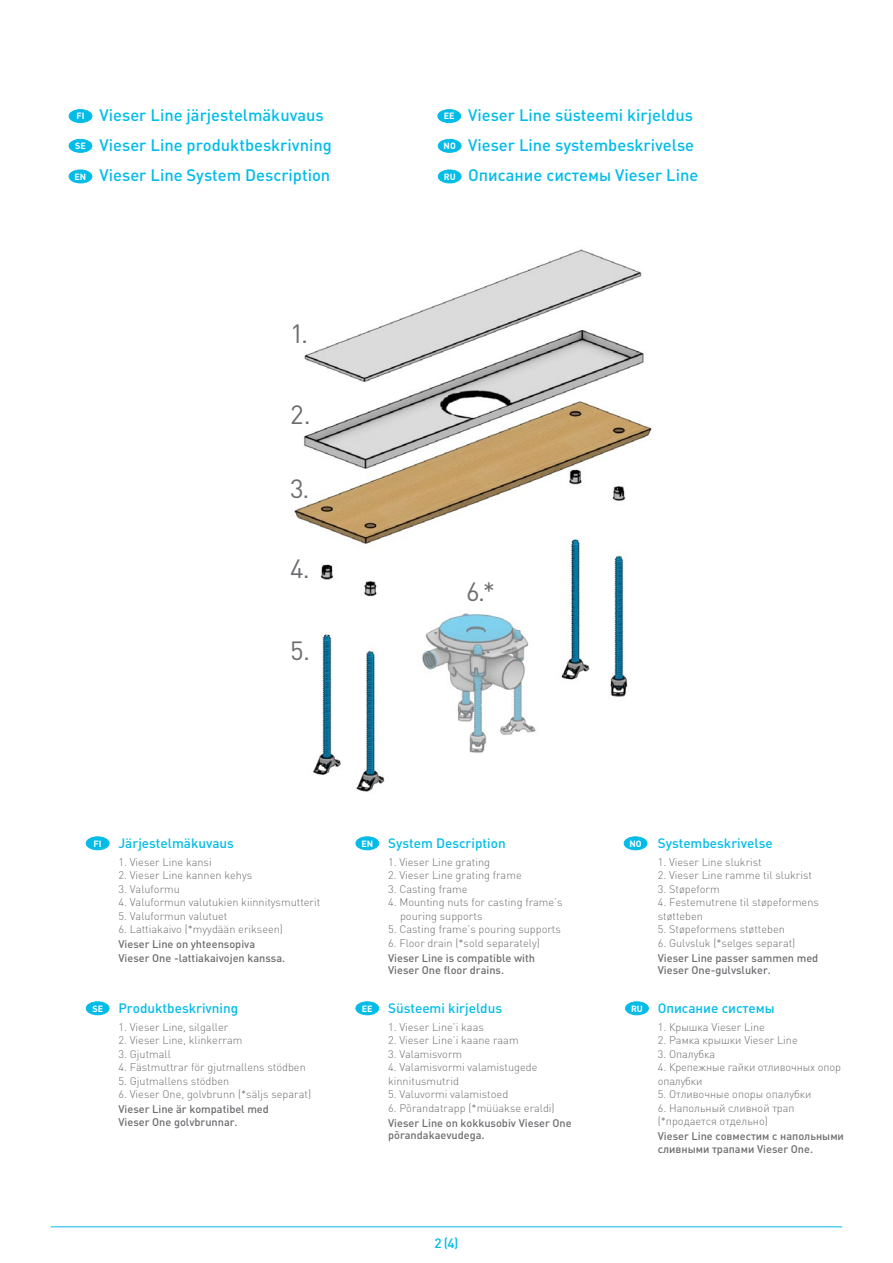
<style>
.page{position:relative;width:893px;height:1263px;background:#fff}
.page>*{position:absolute;margin:0;border:0;box-sizing:border-box;transform-origin:0 0}
.t1{font:26.1px "DIN Pro";color:#6c6d70}
.t2{font:500 16.5px/30px "DIN Pro";color:#02bce8}
.t3{font:500 13.5px "DIN Pro";color:#02bce8}
.t4{font:300 10.95px/13.5px "DIN Pro";color:#6c6d70}
.t5{font:500 10.95px/12.8px "DIN Pro";color:#6c6d70}
.t6{font:700 9px "DIN Pro";color:#fff}
</style>
<div class="page">
<div style="left:356px;top:1002px;width:23px;height:13px;background:#02bce8;border-radius:50%"></div>
<div style="left:356px;top:1001px;width:23px;height:14px;border:1px solid #02bce8;border-radius:50%"></div>
<div style="left:69px;top:139px;width:23px;height:13px;background:#02bce8;border-radius:50%"></div>
<div style="left:69px;top:139px;width:23px;height:14px;border:1px solid #02bce8;border-radius:50%"></div>
<div style="left:69px;top:170px;width:23px;height:13px;background:#02bce8;border-radius:50%"></div>
<div style="left:69px;top:170px;width:23px;height:13px;border:1px solid #02bce8;border-radius:50%"></div>
<div style="left:69px;top:110px;width:23px;height:13px;background:#02bce8;border-radius:50%"></div>
<div style="left:69px;top:109px;width:23px;height:14px;border:1px solid #02bce8;border-radius:50%"></div>
<div style="left:438px;top:170px;width:23px;height:13px;background:#02bce8;border-radius:50%"></div>
<div style="left:438px;top:170px;width:23px;height:13px;border:1px solid #02bce8;border-radius:50%"></div>
<div style="left:438px;top:110px;width:23px;height:13px;background:#02bce8;border-radius:50%"></div>
<div style="left:437px;top:109px;width:24px;height:14px;border:1px solid #02bce8;border-radius:50%"></div>
<div style="left:438px;top:139px;width:23px;height:13px;background:#02bce8;border-radius:50%"></div>
<div style="left:438px;top:139px;width:23px;height:14px;border:1px solid #02bce8;border-radius:50%"></div>
<img style="left:294px;top:249px;width:358px;height:543px">
<div style="left:86px;top:1002px;width:23px;height:13px;background:#02bce8;border-radius:50%"></div>
<div style="left:86px;top:1001px;width:23px;height:14px;border:1px solid #02bce8;border-radius:50%"></div>
<div style="left:356px;top:837px;width:23px;height:13px;background:#02bce8;border-radius:50%"></div>
<div style="left:356px;top:836px;width:23px;height:14px;border:1px solid #02bce8;border-radius:50%"></div>
<div style="left:626px;top:1002px;width:22px;height:13px;background:#02bce8;border-radius:50%"></div>
<div style="left:625px;top:1001px;width:24px;height:14px;border:1px solid #02bce8;border-radius:50%"></div>
<div style="left:86px;top:837px;width:23px;height:13px;background:#02bce8;border-radius:50%"></div>
<div style="left:86px;top:836px;width:23px;height:14px;border:1px solid #02bce8;border-radius:50%"></div>
<div style="left:624px;top:837px;width:23px;height:13px;background:#02bce8;border-radius:50%"></div>
<div style="left:624px;top:836px;width:23px;height:14px;border:1px solid #02bce8;border-radius:50%"></div>
<hr style="left:51px;top:1226px;width:791px;height:1px;background:#02bce8">
<p class="t6" style="left:76px;top:109px;width:10px">FI</p>
<p class="t6" style="left:75px;top:138px;width:12px">SE</p>
<p class="t6" style="left:75px;top:169px;width:13px">EN</p>
<h2 class="t2" style="left:100px;top:99px;width:234px">Vieser Line järjestelmäkuvaus<br>Vieser Line produktbeskrivning<br>Vieser Line System Description</h2>
<h2 class="t2" style="left:468px;top:99px;width:232px">Vieser Line süsteemi kirjeldus<br>Vieser Line systembeskrivelse<br>Описание системы Vieser Line</h2>
<p class="t6" style="left:444px;top:109px;width:12px">EE</p>
<p class="t6" style="left:444px;top:138px;width:14px">NO</p>
<p class="t6" style="left:444px;top:169px;width:13px">RU</p>
<h1 class="t1" style="left:290px;top:313px;width:20px">1.</h1>
<h1 class="t1" style="left:290px;top:394px;width:22px">2.</h1>
<h1 class="t1" style="left:290px;top:468px;width:21px">3.</h1>
<h1 class="t1" style="left:290px;top:547px;width:21px">4.</h1>
<h1 class="t1" style="left:290px;top:630px;width:22px">5.</h1>
<h1 class="t1" style="left:466px;top:571px;width:31px">6.*</h1>
<p class="t6" style="left:94px;top:836px;width:10px">FI</p>
<p class="t3" style="left:388px;top:832px;width:119px">System Description</p>
<p class="t6" style="left:629px;top:836px;width:14px">NO</p>
<p class="t4" style="left:388px;top:854px;width:103px">1. Vieser Line grating</p>
<p class="t4" style="left:388px;top:867px;width:135px">2. Vieser Line grating frame</p>
<p class="t4" style="left:388px;top:881px;width:81px">3. Casting frame</p>
<p class="t4" style="left:400px;top:894px;width:164px;text-indent:-12px">4. Mounting nuts for casting frame’s pouring supports</p>
<p class="t4" style="left:388px;top:921px;width:174px">5. Casting frame’s pouring supports</p>
<p class="t4" style="left:388px;top:935px;width:153px">6. Floor drain (*sold separately)</p>
<p class="t5" style="left:388px;top:950px;width:148px">Vieser Line is compatible with<br>Vieser One floor drains.</p>
<p class="t3" style="left:388px;top:997px;width:115px">Süsteemi kirjeldus</p>
<p class="t4" style="left:388px;top:1019px;width:97px">1. Vieser Line’i kaas</p>
<p class="t4" style="left:388px;top:1032px;width:132px">2. Vieser Line’i kaane raam</p>
<p class="t4" style="left:388px;top:1046px;width:76px">3. Valamisvorm</p>
<p class="t4" style="left:388px;top:1059px;width:151px">4. Valamisvormi valamistugede kinnitusmutrid</p>
<p class="t4" style="left:388px;top:1086px;width:122px">5. Valuvormi valamistoed</p>
<p class="t4" style="left:388px;top:1100px;width:168px">6. Põrandatrapp (*müüakse eraldi)</p>
<p class="t5" style="left:388px;top:1115px;width:185px">Vieser Line on kokkusobiv Vieser One põrandakaevudega.</p>
<p class="t3" style="left:118px;top:832px;width:117px">Järjestelmäkuvaus</p>
<p class="t4" style="left:118px;top:854px;width:95px">1. Vieser Line kansi</p>
<p class="t4" style="left:118px;top:867px;width:135px">2. Vieser Line kannen kehys</p>
<p class="t4" style="left:118px;top:881px;width:63px">3. Valuformu</p>
<p class="t4" style="left:118px;top:894px;width:203px">4. Valuformun valutukien kiinnitysmutterit</p>
<p class="t4" style="left:118px;top:908px;width:111px">5. Valuformun valutuet</p>
<p class="t4" style="left:118px;top:921px;width:166px">6. Lattiakaivo (*myydään erikseen)</p>
<p class="t5" style="left:118px;top:936px;width:168px;line-height:14.2px">Vieser Line on yhteensopiva<br>Vieser One -lattiakaivojen kanssa.</p>
<p class="t3" style="left:118px;top:997px;width:121px">Produktbeskrivning</p>
<p class="t4" style="left:118px;top:1019px;width:111px">1. Vieser Line, silgaller</p>
<p class="t4" style="left:118px;top:1032px;width:125px">2. Vieser Line, klinkerram</p>
<p class="t4" style="left:118px;top:1046px;width:54px">3. Gjutmall</p>
<p class="t4" style="left:118px;top:1059px;width:189px">4. Fästmuttrar för gjutmallens stödben</p>
<p class="t4" style="left:118px;top:1073px;width:112px">5. Gjutmallens stödben</p>
<p class="t4" style="left:118px;top:1086px;width:194px">6. Vieser One, golvbrunn (*säljs separat)</p>
<p class="t5" style="left:118px;top:1101px;width:152px">Vieser Line är kompatibel med<br>Vieser One golvbrunnar.</p>
<p class="t6" style="left:361px;top:836px;width:13px">EN</p>
<p class="t6" style="left:92px;top:1001px;width:12px">SE</p>
<p class="t6" style="left:362px;top:1001px;width:12px">EE</p>
<p class="t6" style="left:631px;top:1001px;width:13px">RU</p>
<p class="t3" style="left:658px;top:832px;width:116px">Systembeskrivelse</p>
<p class="t4" style="left:658px;top:854px;width:106px">1. Vieser Line slukrist</p>
<p class="t4" style="left:658px;top:867px;width:156px">2. Vieser Line ramme til slukrist</p>
<p class="t4" style="left:658px;top:881px;width:63px">3. Støpeform</p>
<p class="t4" style="left:658px;top:894px;width:163px">4. Festemutrene til støpeformens støtteben</p>
<p class="t4" style="left:658px;top:921px;width:129px">5. Støpeformens støtteben</p>
<p class="t4" style="left:658px;top:935px;width:139px">6. Gulvsluk (*selges separat)</p>
<p class="t5" style="left:658px;top:950px;width:162px">Vieser Line passer sammen med<br>Vieser One-gulvsluker.</p>
<p class="t3" style="left:658px;top:997px;width:119px">Описание системы</p>
<p class="t4" style="left:658px;top:1019px;width:109px">1. Крышка Vieser Line</p>
<p class="t4" style="left:658px;top:1032px;width:142px">2. Рамка крышки Vieser Line</p>
<p class="t4" style="left:658px;top:1046px;width:59px">3. Опалубка</p>
<p class="t4" style="left:658px;top:1059px;width:185px">4. Крепежные гайки отливочных опор опалубки</p>
<p class="t4" style="left:658px;top:1086px;width:155px">5. Отливочные опоры опалубки</p>
<p class="t4" style="left:658px;top:1100px;width:138px">6. Напольный сливной трап (*продается отдельно)</p>
<p class="t5" style="left:658px;top:1128px;width:188px">Vieser Line совместим с напольными сливными трапами Vieser One.</p>
<p class="t3" style="left:434px;top:1232px;width:26px">2 (4)</p>
</div>
